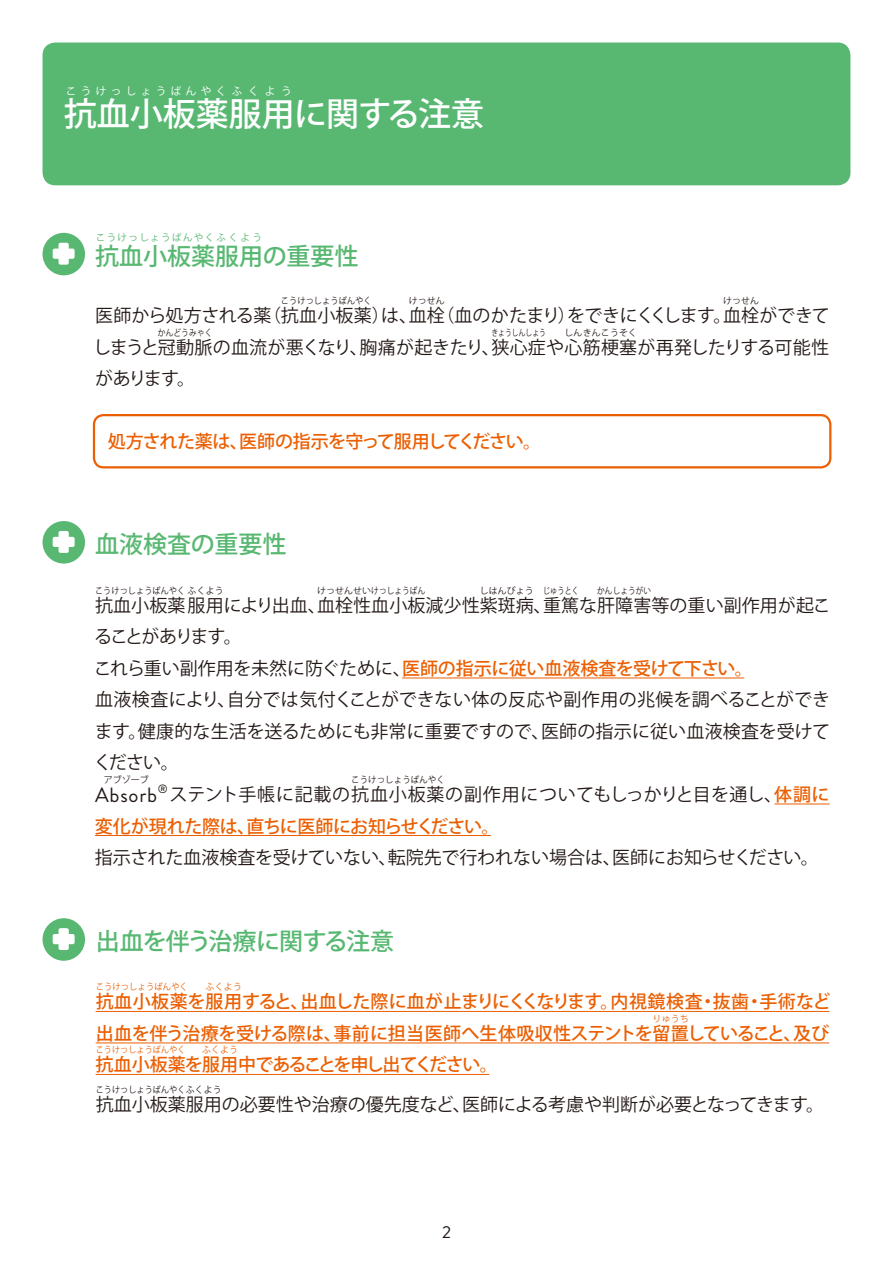
<style>
.page{position:relative;width:893px;height:1263px;background:#fff}
.page>*{position:absolute;margin:0;border:0;box-sizing:border-box;transform-origin:0 0}
.t1{font:500 33px "Koz Go Pro";color:#fff}
.t2{font:500 24px "Koz Go Pro";color:#58b872}
.t3{font:500 24px "Koz Go Pro";letter-spacing:-.035em;color:#58b872}
.t4{font:20.7px "Brandon Grotesque";letter-spacing:.04em;color:#231916}
.t5{font:18px/31.5px "Koz Go Pro";color:#231916}
.t6{font:500 18px "Koz Go Pro";letter-spacing:-.02em;color:#eb5f02}
.t7{font:18px "Koz Go Pro";letter-spacing:-.02em;color:#231916}
.t8{font:500 18px "Koz Go Pro";letter-spacing:.01em;color:#eb5f02}
.t9{font:18px "Koz Go Pro";letter-spacing:.035em;color:#231916}
.t10{font:500 18px "Koz Go Pro";letter-spacing:-.045em;color:#eb5f02}
.t11{font:500 18px "Koz Go Pro";letter-spacing:-.055em;color:#eb5f02}
.t12{font:17.25px "Brandon Grotesque";color:#231916}
.t13{font:10.65px "Koz Go Pro";letter-spacing:.41em;color:#fff}
.t14{font:9.6px "Koz Go Pro";letter-spacing:.14em;color:#58b872}
.t15{font:9px "Koz Go Pro";color:#231916}
.t16{font:9px "Koz Go Pro";color:#231916;scale:.91 1}
.t17{font:9px "Koz Go Pro";color:#eb5f02}
.t18{font:9px "Koz Go Pro";color:#231916;scale:.92 1}
.t19{font:9px "Koz Go Pro";color:#231916;scale:.95 1}
.t20{font:9px "Koz Go Pro";color:#eb5f02;scale:.93 1}
.t21{font:9px "Koz Go Pro";color:#eb5f02;scale:.91 1}
.t22{font:9px "Koz Go Pro";color:#231916;scale:.76 1}
.t23{font:9px "Koz Go Pro";color:#231916;scale:.87 1}
.t24{font:9px "Koz Go Pro";color:#231916;scale:.86 1}
.t25{font:9px "Koz Go Pro";color:#231916;scale:.8 1}
.s1{font-weight:500;color:#eb5f02}
</style>
<div class="page">
<div style="left:43px;top:43px;width:807px;height:142px;background:#58b872;border-radius:13px"></div>
<div style="left:93px;top:414px;width:738px;height:54px;border:2px solid #eb5f02;border-radius:10px"></div>
<hr style="left:402px;top:678px;width:342px;height:1px;background:#eb5f02">
<hr style="left:774px;top:804px;width:56px;height:1px;background:#eb5f02">
<hr style="left:95px;top:835px;width:396px;height:1px;background:#eb5f02">
<div style="left:43px;top:233px;width:42px;height:42px;background:#58b872;border-radius:50%"></div>
<svg style="left:53px;top:243px;width:22px;height:22px"></svg>
<div style="left:43px;top:521px;width:42px;height:43px;background:#58b872;border-radius:50%"></div>
<svg style="left:53px;top:531px;width:22px;height:22px"></svg>
<hr style="left:96px;top:1011px;width:733px;height:1px;background:#eb5f02">
<hr style="left:96px;top:1042px;width:733px;height:1px;background:#eb5f02">
<hr style="left:96px;top:1074px;width:393px;height:1px;background:#eb5f02">
<div style="left:43px;top:918px;width:42px;height:43px;background:#58b872;border-radius:50%"></div>
<svg style="left:53px;top:928px;width:22px;height:22px"></svg>
<p class="t13" style="left:66px;top:84px;width:162px">こうけっしょうばんやく</p>
<p class="t13" style="left:232px;top:84px;width:62px">ふくよう</p>
<h1 class="t1" style="left:64px;top:93px;width:422px">抗血小板薬服用に関する注意</h1>
<p class="t14" style="left:96px;top:231px;width:168px">こうけっしょうばんやくふくよう</p>
<h2 class="t2" style="left:95px;top:240px;width:265px">抗血小板薬服用の重要性</h2>
<p class="t18" style="left:281px;top:295px;width:100px">こうけっしょうばんやく</p>
<p class="t15" style="left:409px;top:295px;width:38px">けっせん</p>
<p class="t15" style="left:723px;top:295px;width:38px">けっせん</p>
<p class="t5" style="left:93px;top:332px;width:737px">しまうと冠動脈の血流が悪くなり、胸痛が起きたり、狭心症や心筋梗塞が再発したりする可能性</p>
<p class="t7" style="left:95px;top:304px;width:736px">医師から処方される薬（抗血小板薬）は、血栓（血のかたまり）をできにくくします。血栓ができて</p>
<p class="t23" style="left:158px;top:326px;width:64px">かんどうみゃく</p>
<p class="t22" style="left:491px;top:326px;width:73px">きょうしんしょう</p>
<p class="t15" style="left:565px;top:326px;width:74px">しんきんこうそく</p>
<p class="t5" style="left:95px;top:363px;width:102px">があります。</p>
<p class="t10" style="left:108px;top:430px;width:435px">処方された薬は、医師の指示を守って服用してください。</p>
<h2 class="t2" style="left:95px;top:529px;width:193px">血液検査の重要性</h2>
<p class="t16" style="left:95px;top:585px;width:143px">こうけっしょうばんやくふくよう</p>
<p class="t15" style="left:317px;top:585px;width:110px">けっせんせいけっしょうばん</p>
<p class="t15" style="left:480px;top:585px;width:56px">しはんびょう</p>
<p class="t25" style="left:543px;top:585px;width:47px">じゅうとく</p>
<p class="t24" style="left:597px;top:585px;width:64px">かんしょうがい</p>
<p class="t5" style="left:94px;top:622px;width:738px">ることがあります。<br>これら重い副作用を未然に防ぐために、<span class="s1">医師の指示に従い血液検査を受けて下さい。<br></span>血液検査により、自分では気付くことができない体の反応や副作用の兆候を調べることができます。健康的な生活を送るためにも非常に重要ですので、医師の指示に従い血液検査を受けてください。</p>
<p class="t4" style="left:95px;top:780px;width:74px">Absorb<sup>®</sup></p>
<p class="t5" style="left:95px;top:590px;width:737px">抗血小板薬服用により出血、血栓性血小板減少性紫斑病、重篤な肝障害等の重い副作用が起こ</p>
<p class="t15" style="left:104px;top:774px;width:46px">アブゾーブ</p>
<p class="t19" style="left:351px;top:774px;width:100px">こうけっしょうばんやく</p>
<p class="t6" style="left:95px;top:814px;width:406px">変化が現れた際は、直ちに医師にお知らせください。</p>
<p class="t5" style="left:95px;top:842px;width:725px">指示された血液検査を受けていない、転院先で行われない場合は、医師にお知らせください。</p>
<p class="t9" style="left:169px;top:783px;width:661px">ステント手帳に記載の抗血小板薬の副作用についてもしっかりと目を通し、<span class="s1">体調に</span></p>
<h2 class="t3" style="left:96px;top:926px;width:300px">出血を伴う治療に関する注意</h2>
<p class="t20" style="left:96px;top:981px;width:101px">こうけっしょうばんやく</p>
<p class="t17" style="left:206px;top:981px;width:38px">ふくよう</p>
<p class="t6" style="left:96px;top:1022px;width:735px">出血を伴う治療を受ける際は、事前に担当医師へ生体吸収性ステントを留置していること、及び</p>
<p class="t8" style="left:96px;top:990px;width:736px">抗血小板薬を服用すると、出血した際に血が止まりにくくなります。内視鏡検査・抜歯・手術など</p>
<p class="t17" style="left:653px;top:1013px;width:38px">りゅうち</p>
<p class="t21" style="left:96px;top:1044px;width:100px">こうけっしょうばんやく</p>
<p class="t17" style="left:202px;top:1044px;width:37px">ふくよう</p>
<p class="t11" style="left:96px;top:1053px;width:404px">抗血小板薬を服用中であることを申し出てください。</p>
<p class="t16" style="left:96px;top:1084px;width:140px">こうけっしょうばんやくふくよう</p>
<p class="t5" style="left:96px;top:1089px;width:730px">抗血小板薬服用の必要性や治療の優先度など、医師による考慮や判断が必要となってきます。</p>
<p class="t12" style="left:442px;top:1220px;width:10px">2</p>
</div>
